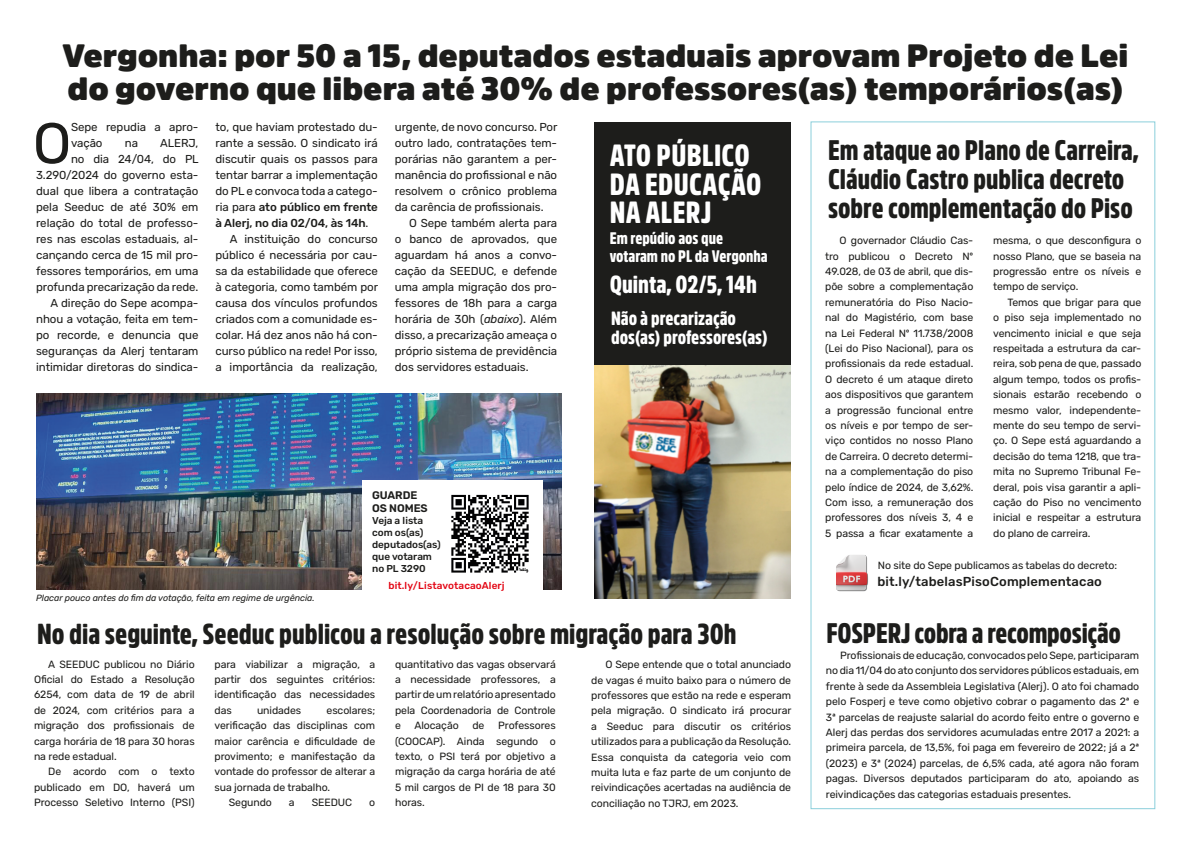
<style>
.page{position:relative;width:1191px;height:842px;background:#fff}
.page>*{position:absolute;margin:0;border:0;box-sizing:border-box;transform-origin:0 0}
.t1{font:57.2px "Rubik";color:#1d1d1b}
.t2{font:900 32px/33.6px "Amsi Pro AKS Normal";color:#1d1d1b}
.t3{font:900 30.3px "Amsi Pro AKS Condensed";letter-spacing:.01em;color:#fff}
.t4{font:900 28.6px "Amsi Pro AKS Condensed";color:#1d1d1b}
.t5{font:900 28px/29px "Amsi Pro AKS Condensed";color:#1d1d1b}
.t6{font:900 24.5px "Amsi Pro AKS Condensed";color:#fff}
.t7{font:900 19px "Amsi Pro AKS Condensed";color:#fff}
.t8{font:900 16.5px "Amsi Pro AKS Condensed";color:#fff}
.t9{font:500 13px "Rubik";letter-spacing:.01em;color:#1d1d1b}
.t10{font:11.5px/16px "Rubik";letter-spacing:-.005em;color:#1d1d1b;text-align:justify}
.t11{font:600 11px "Rubik";letter-spacing:-.005em;color:#1d1d1b}
.t12{font:10.5px/15.4px "Rubik";letter-spacing:-.005em;color:#1d1d1b;text-align:justify}
.t13{font:500 10px/12px "Rubik";letter-spacing:-.005em;color:#1d1d1b}
.t14{font:500 10px "Rubik";letter-spacing:.01em;color:#e30614}
.t15{font:italic 9px "Rubik";letter-spacing:-.005em;color:#1d1d1b}
.s1{font-weight:500}
.s2{font-style:italic}
</style>
<div class="page">
<img style="left:594px;top:364px;width:196px;height:234px">
<div style="left:594px;top:170px;width:196px;height:194px;background:#1d1d1b"></div>
<div style="left:594px;top:122px;width:196px;height:49px;background:#1d1d1b"></div>
<img style="left:36px;top:393px;width:525px;height:197px">
<div style="left:362px;top:480px;width:180px;height:121px;background:#fff"></div>
<img style="left:836px;top:555px;width:32px;height:37px">
<img style="left:451px;top:494px;width:78px;height:79px">
<p class="t2" style="left:62px;top:38px;width:1067px">Vergonha: por 50 a 15, deputados estaduais aprovam Projeto de Lei do governo que libera até 30% de professores(as) temporários(as)</p>
<p class="t1" style="left:33px;top:111px;width:40px">O</p>
<p class="t10" style="left:71px;top:120px;width:129px">Sepe repudia a apro&shy;vação</p>
<p class="t10" style="left:215px;top:120px;width:164px">to, que haviam protestado du&shy;rante a sessão. O sindicato irá discutir quais os passos para tentar barrar a implementação do PL e convoca toda a catego&shy;ria para <span class="s1">ato público em frente à Alerj, no dia 02/04, às 14h</span>.</p>
<p class="t10" style="left:215px;top:232px;width:164px;text-indent:14px">A instituição do concurso público é necessária por cau&shy;sa da estabilidade que oferece à categoria, como também por causa dos vínculos profundos criados com a comunidade es&shy;colar. Há dez anos não há con&shy;curso público na rede! Por isso, a importância da realização,</p>
<p class="t10" style="left:395px;top:120px;width:164px">urgente, de novo concurso. Por outro lado, contratações tem&shy;porárias não garantem a per&shy;manência do profissional e não resolvem o crônico problema da carência de profissionais.</p>
<p class="t10" style="left:395px;top:216px;width:164px;text-indent:14px">O Sepe também alerta para o banco de aprovados, que aguardam há anos a convo&shy;cação da SEEDUC, e defende uma ampla migração dos pro&shy;fessores de 18h para a carga horária de 30h (<span class="s2">abaixo</span>). Além disso, a precarização ameaça o próprio sistema de previdência dos servidores estaduais.</p>
<p class="t3" style="left:610px;top:132px;width:141px">ATO PÚBLICO</p>
<p class="t3" style="left:610px;top:161px;width:153px">DA EDUCAÇÃO</p>
<p class="t3" style="left:610px;top:189px;width:103px">NA ALERJ</p>
<p class="t8" style="left:609px;top:225px;width:115px">Em repúdio aos que</p>
<p class="t8" style="left:609px;top:243px;width:160px">votaram no PL da Vergonha</p>
<p class="t6" style="left:609px;top:265px;width:149px">Quinta, 02/5, 14h</p>
<p class="t10" style="left:36px;top:136px;width:164px;text-align:right">ALERJ,<br>no dia 24/04, do PL<br>3.290/2024 do governo esta&shy;dual que libera a contratação pela Seeduc de até 30% em relação do total de professo&shy;res nas escolas estaduais, al&shy;cançando cerca de 15 mil pro&shy;fessores temporários, em uma profunda precarização da rede.</p>
<p class="t10" style="left:36px;top:296px;width:164px;text-indent:14px">A direção do Sepe acompa&shy;nhou a votação, feita em tem&shy;po recorde, e denuncia que seguranças da Alerj tentaram intimidar diretoras do sindica-</p>
<p class="t5" style="left:828px;top:135px;width:312px">Em ataque ao Plano de Carreira,<br>Cláudio Castro publica decreto</p>
<p class="t5" style="left:828px;top:193px;width:306px">sobre complementação do Piso</p>
<p class="t10" style="left:125px;top:136px;width:15px">na</p>
<p class="t12" style="left:825px;top:233px;width:150px;text-indent:14px">O governador Cláudio Cas&shy;tro publicou o Decreto Nº 49.028, de 03 de abril, que dis&shy;põe sobre a complementação remuneratória do Piso Nacio&shy;nal do Magistério, com base na Lei Federal Nº 11.738/2008 (Lei do Piso Nacional), para os profissionais da rede estadual.<br>O decreto é um ataque direto aos dispositivos que garantem a progressão funcional entre os níveis e por tempo de ser&shy;viço contidos no nosso Plano de Carreira. O decreto determi&shy;na a complementação do piso pelo índice de 2024, de 3,62%.<br>Com isso, a remuneração dos professores dos níveis 3, 4 e 5 passa a ficar exatamente a</p>
<p class="t12" style="left:993px;top:233px;width:150px">mesma, o que desconfigura o nosso Plano, que se baseia na progressão entre os níveis e tempo de serviço.</p>
<p class="t12" style="left:993px;top:295px;width:150px;text-indent:14px">Temos que brigar para que o piso seja implementado no vencimento inicial e que seja respeitada a estrutura da car&shy;reira, sob pena de que, passado algum tempo, todos os profis&shy;sionais estarão recebendo o mesmo valor, independente&shy;mente do seu tempo de servi&shy;ço. O Sepe está aguardando a decisão do tema 1218, que tra&shy;mita no Supremo Tribunal Fe&shy;deral, pois visa garantir a apli&shy;cação do Piso no vencimento inicial e respeitar a estrutura do plano de carreira.</p>
<p class="t7" style="left:611px;top:303px;width:126px">Não à precarização</p>
<p class="t7" style="left:611px;top:322px;width:158px">dos(as) professores(as)</p>
<p class="t11" style="left:372px;top:489px;width:47px">GUARDE</p>
<p class="t11" style="left:372px;top:502px;width:57px">OS NOMES</p>
<p class="t13" style="left:372px;top:515px;width:70px">Veja a lista com os(as) deputados(as) que votaram no PL 3290</p>
<p class="t12" style="left:878px;top:558px;width:241px">No site do Sepe publicamos as tabelas do decreto:</p>
<p class="t15" style="left:36px;top:593px;width:280px">Placar pouco antes do fim da votação, feita em regime de urgência.</p>
<p class="t14" style="left:388px;top:580px;width:118px">bit.ly/ListavotacaoAlerj</p>
<p class="t9" style="left:877px;top:574px;width:226px">bit.ly/tabelasPisoComplementacao</p>
<p class="t4" style="left:37px;top:612px;width:701px">No dia seguinte, Seeduc publicou a resolução sobre migração para 30h</p>
<p class="t12" style="left:34px;top:656px;width:162px;text-indent:14px">A SEEDUC publicou no Diário Oficial do Estado a Resolução 6254, com data de 19 de abril de 2024, com critérios para a migração dos profissionais de carga horária de 18 para 30 horas na rede estadual.</p>
<p class="t12" style="left:34px;top:764px;width:162px;text-indent:14px">De acordo com o texto publicado em DO, haverá um Processo Seletivo Interno (PSI)</p>
<p class="t12" style="left:395px;top:656px;width:162px">quantitativo das vagas observará a necessidade professores, a partir de um relatório apresentado pela Coordenadoria de Controle e</p>
<p class="t12" style="left:214px;top:656px;width:162px">para viabilizar a migração, a partir dos seguintes critérios: identificação das necessidades das</p>
<p class="t12" style="left:591px;top:657px;width:202px;text-indent:14px">O Sepe entende que o total anunciado de vagas é muito baixo para o número de professores que estão na rede e esperam pela migração. O sindicato irá procurar a Seeduc para discutir os critérios utilizados para a publicação da Resolução.<br>Essa conquista da categoria veio com muita luta e faz parte de um conjunto de reivindicações acertadas na audiência de conciliação no TJRJ, em 2023.</p>
<p class="t12" style="left:257px;top:703px;width:46px">unidades</p>
<p class="t12" style="left:214px;top:703px;width:162px;text-indent:112px">escolares; verificação das disciplinas com maior carência e dificuldade de provimento; e manifestação da vontade do professor de alterar a sua jornada de trabalho.</p>
<p class="t12" style="left:229px;top:795px;width:45px">Segundo</p>
<p class="t12" style="left:289px;top:795px;width:7px">a</p>
<p class="t12" style="left:312px;top:795px;width:42px">SEEDUC</p>
<p class="t12" style="left:369px;top:795px;width:8px">o</p>
<p class="t12" style="left:395px;top:718px;width:162px;text-indent:103px">Professores (COOCAP). Ainda segundo o texto, o PSI terá por objetivo a migração da carga horária de até 5 mil cargos de PI de 18 para 30 horas.</p>
<p class="t12" style="left:414px;top:718px;width:46px">Alocação</p>
<p class="t12" style="left:472px;top:718px;width:14px">de</p>
<p class="t5" style="left:826px;top:618px;width:296px">FOSPERJ cobra a recomposição</p>
<p class="t12" style="left:826px;top:648px;width:315px;text-indent:14px">Profissionais de educação, convocados pelo Sepe, participaram no dia 11/04 do ato conjunto dos servidores públicos estaduais, em frente à sede da Assembleia Legislativa (Alerj). O ato foi chamado pelo Fosperj e teve como objetivo cobrar o pagamento das 2ª e 3ª parcelas de reajuste salarial do acordo feito entre o governo e Alerj das perdas dos servidores acumuladas entre 2017 a 2021: a primeira parcela, de 13,5%, foi paga em fevereiro de 2022; já a 2ª (2023) e 3ª (2024) parcelas, de 6,5% cada, até agora não foram pagas. Diversos deputados participaram do ato, apoiando as reivindicações das categorias estaduais presentes.</p>
</div>
